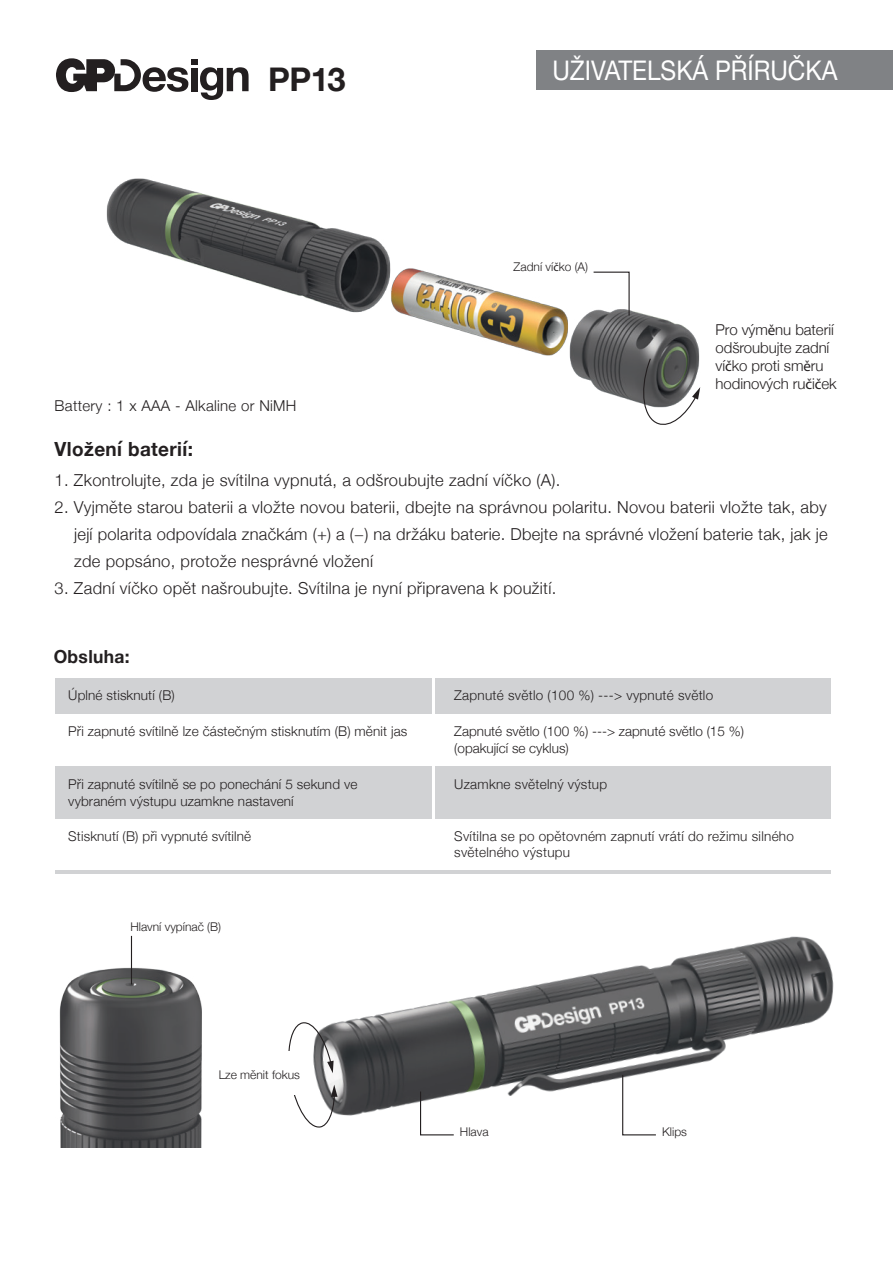
<style>
.page{position:relative;width:893px;height:1263px;background:#fff}
.page>*{position:absolute;margin:0;border:0;box-sizing:border-box;transform-origin:0 0}
.t1{font:700 32.55px "Helvetica Neue";color:#231f20}
.t2{font:27px "Helvetica Neue";color:#fff;scale:.9 1}
.t3{font:700 19.5px "Helvetica Neue";letter-spacing:.02em;color:#231f20}
.t4{font:700 18px "Helvetica Neue";letter-spacing:.02em;color:#231f20}
.t5{font:300 16.5px/27px "Helvetica Neue";letter-spacing:.02em;color:#231f20;text-align:justify}
.t6{font:300 15px/18px "Helvetica Neue";letter-spacing:-.005em;color:#231f20}
.t7{font:300 15px "Helvetica Neue";letter-spacing:.02em;color:#231f20}
.t8{font:300 13.5px/16.2px "Helvetica Neue";letter-spacing:.01em;color:#231f20}
.t9{font:300 12px "Helvetica Neue";color:#231f20}
.s1{font-family:"Myriad Pro";font-weight:400}
</style>
<div class="page">
<img style="left:55px;top:870px;width:155px;height:278px">
<img style="left:210px;top:789px;width:624px;height:327px">
<img style="left:106px;top:178px;width:595px;height:225px">
<svg style="left:639px;top:357px;width:61px;height:68px"></svg>
<svg style="left:592px;top:271px;width:38px;height:46px"></svg>
<div style="left:55px;top:678px;width:775px;height:36px;background:#d1d2d4"></div>
<div style="left:55px;top:766px;width:775px;height:53px;background:#d1d2d4"></div>
<hr style="left:55px;top:871px;width:775px;height:3px;background:#d1d2d4">
<hr style="left:432px;top:667px;width:2px;height:172px;background:#fff">
<svg style="left:419px;top:1090px;width:36px;height:46px"></svg>
<svg style="left:622px;top:1074px;width:35px;height:62px"></svg>
<svg style="left:56px;top:58px;width:193px;height:42px"></svg>
<hr style="left:131px;top:936px;width:1px;height:48px;background:#231f20">
<div style="left:537px;top:50px;width:356px;height:40px;background:#808285"></div>
<svg style="left:290px;top:1080px;width:47px;height:48px"></svg>
<svg style="left:288px;top:1020px;width:46px;height:53px"></svg>
<div style="left:281px;top:1052px;width:21px;height:43px;background:#fff"></div>
<h1 class="t1" style="left:268px;top:54px;width:79px">PP13</h1>
<h2 class="t2" style="left:552px;top:50px;width:318px">UŽIVATELSKÁ PŘÍRUČKA</h2>
<p class="t9" style="left:514px;top:257px;width:76px">Zadní ví<span class="s1">č</span>ko (A)</p>
<p class="t6" style="left:716px;top:320px;width:123px">Pro vým<span class="s1">ě</span>nu baterií odšroubujte zadní ví<span class="s1">č</span>ko proti sm<span class="s1">ě</span>ru hodinových ru<span class="s1">č</span>i<span class="s1">č</span>ek</p>
<p class="t7" style="left:55px;top:394px;width:243px">Battery : 1 x AAA - Alkaline or NiMH</p>
<h3 class="t3" style="left:55px;top:434px;width:140px">Vložení baterií:</h3>
<p class="t5" style="left:55px;top:465px;width:507px">1. Zkontrolujte, zda je svítilna vypnutá, a odšroubujte zadní víčko (A).</p>
<p class="t5" style="left:74px;top:492px;width:755px;text-indent:-20px">2. Vyjměte starou baterii a vložte novou baterii, dbejte na správnou polaritu. Novou baterii vložte tak, aby její polarita odpovídala značkám (+) a (−) na držáku baterie. Dbejte na správné vložení baterie tak, jak je zde popsáno, protože nesprávné vložení</p>
<p class="t5" style="left:55px;top:573px;width:503px">3. Zadní víčko opět našroubujte. Svítilna je nyní připravena k použití.</p>
<h3 class="t4" style="left:54px;top:643px;width:78px">Obsluha:</h3>
<p class="t8" style="left:68px;top:687px;width:108px">Úplné stisknutí (B)</p>
<p class="t8" style="left:454px;top:687px;width:260px">Zapnuté světlo (100 %) ---&gt; vypnuté světlo</p>
<p class="t8" style="left:454px;top:723px;width:291px">Zapnuté světlo (100 %) ---&gt; zapnuté světlo (15 %) (opakující se cyklus)</p>
<p class="t8" style="left:454px;top:775px;width:154px">Uzamkne světelný výstup</p>
<p class="t8" style="left:454px;top:827px;width:341px">Svítilna se po opětovném zapnutí vrátí do režimu silného světelného výstupu</p>
<p class="t8" style="left:68px;top:722px;width:341px">Při zapnuté svítilně lze částečným stisknutím (B) měnit jas</p>
<p class="t8" style="left:68px;top:775px;width:291px">Při zapnuté svítilně se po ponechání 5 sekund ve vybraném výstupu uzamkne nastavení</p>
<p class="t8" style="left:68px;top:827px;width:184px">Stisknutí (B) při vypnuté svítilně</p>
<p class="t9" style="left:130px;top:917px;width:92px">Hlavní vypínač (B)</p>
<p class="t9" style="left:219px;top:1065px;width:83px">Lze měnit fokus</p>
<p class="t9" style="left:460px;top:1122px;width:30px">Hlava</p>
<p class="t9" style="left:662px;top:1122px;width:26px">Klips</p>
</div>
